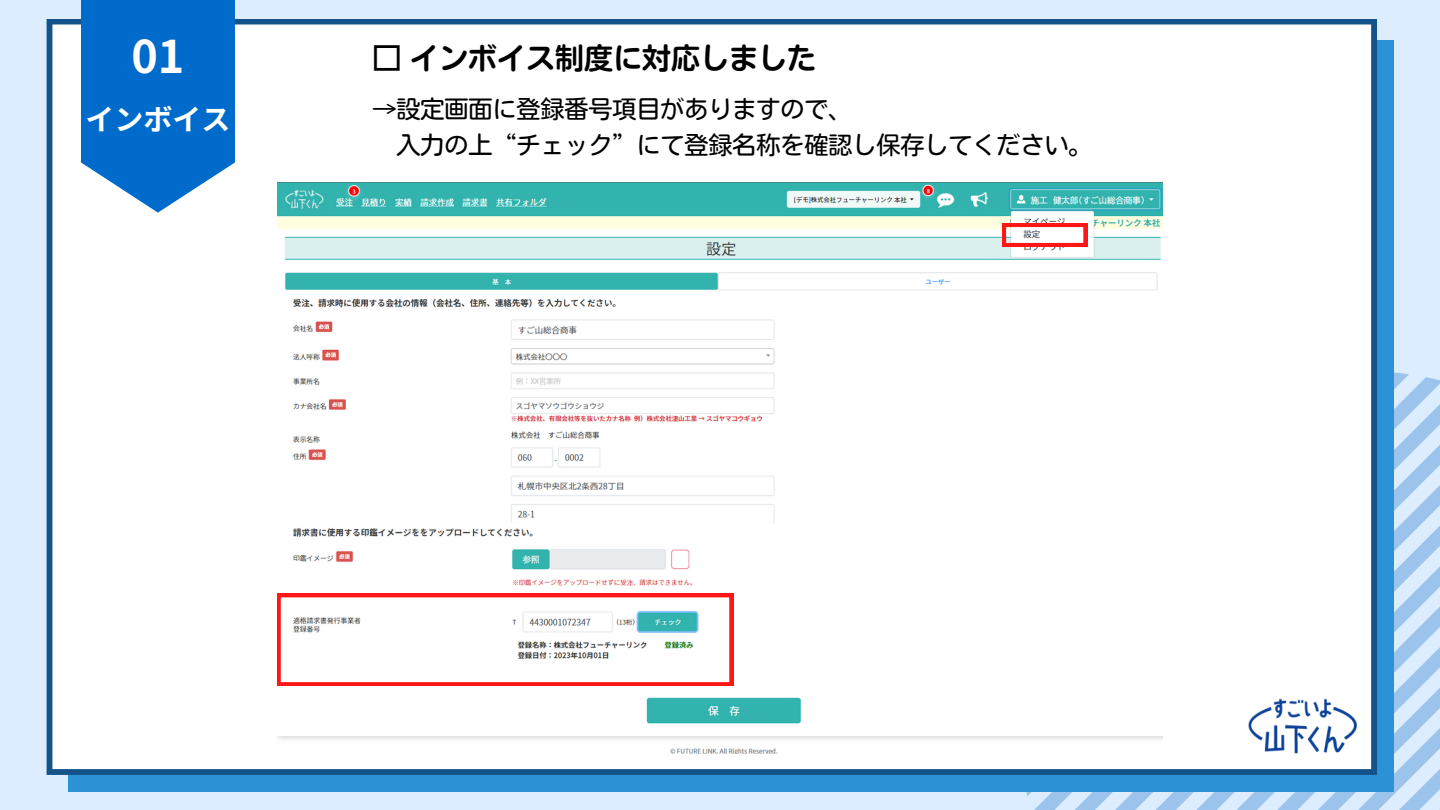
<style>
.page{position:relative;width:1440px;height:810px;background:#dcedff}
.page>*{position:absolute;margin:0;border:0;box-sizing:border-box;transform-origin:0 0}
.t1{font:700 45px "Noto Sans JP";color:#fff}
.t2{font:29px "Nud Motoya Maru Std W5";color:#000}
.t3{font:700 29px "Noto Sans JP";color:#fff}
.t4{font:24px/36px "Nud Motoya Maru Std W3";color:#000}
</style>
<div class="page">
<svg style="left:1017px;top:371px;width:423px;height:439px"></svg>
<div style="left:69px;top:41px;width:1324px;height:750px;background:#2c92d5"></div>
<div style="left:47px;top:19px;width:1330px;height:756px;background:#fff"></div>
<svg style="left:81px;top:0;width:154px;height:212px;background:#1d7cd0"></svg>
<img style="left:1226px;top:694px;width:133px;height:70px">
<img style="left:277px;top:182px;width:886px;height:342px">
<img style="left:277px;top:524px;width:886px;height:229px">
<svg style="left:277px;top:594px;width:456px;height:92px;background:#f3e1e1"></svg>
<img style="left:1002px;top:188px;width:161px;height:77px">
<svg style="left:1002px;top:223px;width:85px;height:24px;background:#f89c9c"></svg>
<h1 class="t1" style="left:131px;top:21px;width:55px">01</h1>
<p class="t3" style="left:86px;top:96px;width:146px">インボイス</p>
<p class="t2" style="left:372px;top:44px;width:445px">□ インボイス制度に対応しました</p>
<p class="t4" style="left:396px;top:91px;width:698px;text-indent:-24px">→設定画面に登録番号項目がありますので、<br>入力の上“チェック”にて登録名称を確認し保存してください。</p>
</div>
